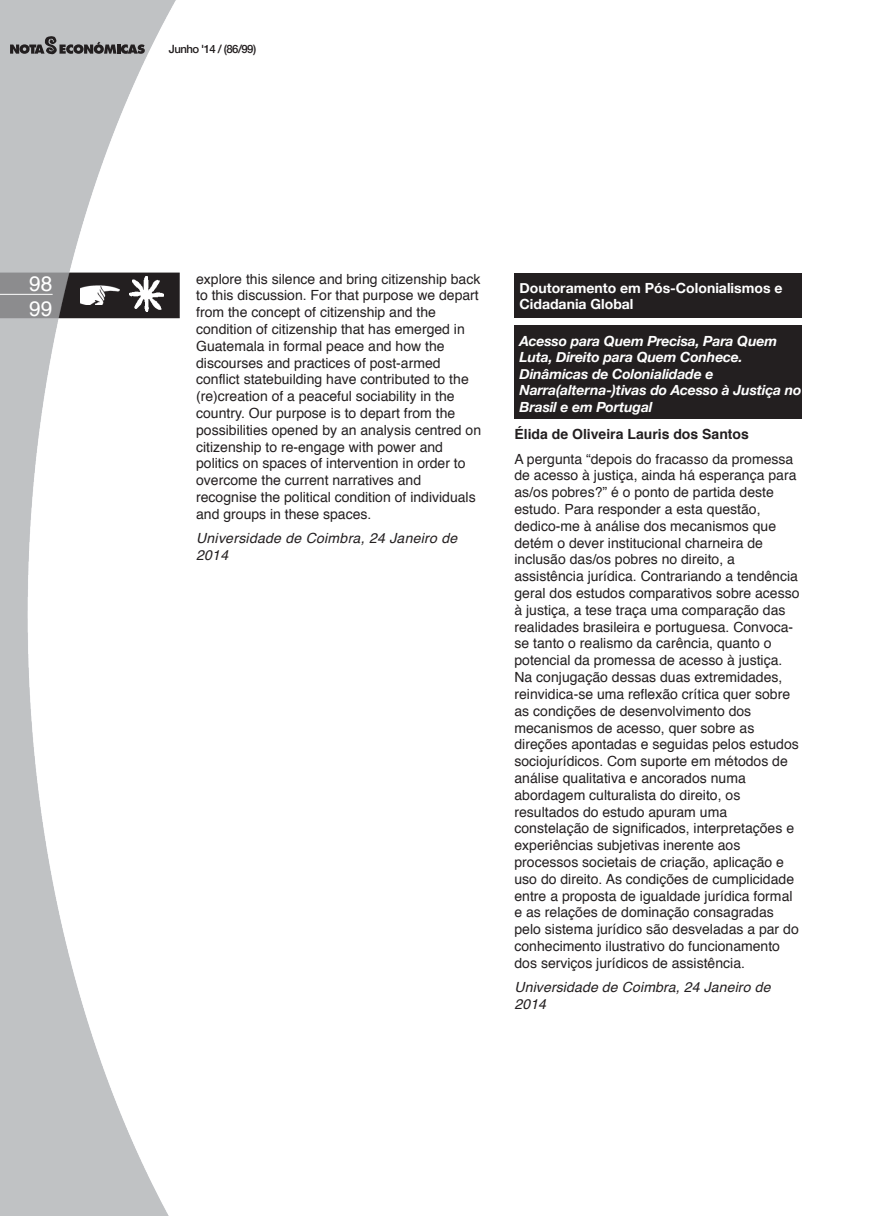
<style>
.page{position:relative;width:869px;height:1216px;background:#fff}
.page>*{position:absolute;margin:0;border:0;box-sizing:border-box;transform-origin:0 0}
.t1{font:21px "Helvetica";color:#fff}
.Texto_Coluna{font:14px/16.8px "Helvetica";color:#231f20}
._1_Titulo{font:italic 700 14px/16.6px "Helvetica Neue";letter-spacing:-.01em;color:#fff}
.Texto_Coluna-2{font:italic 14px/16.8px "Helvetica";letter-spacing:.015em;color:#231f20}
._1_Titulo-2{font:700 14px/16.6px "Helvetica Neue";color:#fff}
.Texto_Coluna-3{font:700 14px "Helvetica";color:#231f20}
.t2{font:500 11.38px "Helvetica Neue";letter-spacing:-.05em;color:#231f20}
</style>
<div class="page">
<img style="left:0;top:0;width:179px;height:1215px">
<svg style="left:0;top:273px;width:179px;height:45px"></svg>
<img style="left:80px;top:286px;width:39px;height:18px">
<hr style="left:0;top:294px;width:53px;height:1px;background:#fff">
<svg style="left:10px;top:36px;width:135px;height:19px"></svg>
<img style="left:130px;top:277px;width:34px;height:34px">
<div style="left:514px;top:273px;width:287px;height:45px;background:#231f20"></div>
<div style="left:514px;top:325px;width:287px;height:94px;background:#231f20"></div>
<svg style="left:0;top:0;width:4px;height:4px"></svg>
<svg style="left:0;top:1212px;width:4px;height:4px"></svg>
<p class="t1" style="left:29px;top:267px;width:25px">98</p>
<p class="t1" style="left:29px;top:293px;width:25px">99</p>
<p class="t2" style="left:169px;top:39px;width:89px">Junho '14 / (86/99)</p>
<p class="Texto_Coluna" style="left:196px;top:270px;width:286px">explore this silence and bring citizenship back to this discussion. For that purpose we depart from the concept of citizenship and the condition of citizenship that has emerged in Guatemala in formal peace and how the discourses and practices of post-armed conflict statebuilding have contributed to the (re)creation of a peaceful sociability in the country. Our purpose is to depart from the possibilities opened by an analysis centred on citizenship to re-engage with power and politics on spaces of intervention in order to overcome the current narratives and recognise the political condition of individuals and groups in these spaces.</p>
<p class="Texto_Coluna-2" style="left:196px;top:530px;width:262px">Universidade de Coimbra, 24 Janeiro de<br>2014</p>
<p class="_1_Titulo-2" style="left:519px;top:280px;width:264px">Doutoramento em Pós-Colonialismos e<br>Cidadania Global</p>
<p class="_1_Titulo" style="left:519px;top:333px;width:283px">Acesso para Quem Precisa, Para Quem<br>Luta, Direito para Quem Conhece.<br>Dinâmicas de Colonialidade e<br>Narra(alterna-)tivas do Acesso à Justiça no<br>Brasil e em Portugal</p>
<p class="Texto_Coluna-3" style="left:514px;top:423px;width:236px">Élida de Oliveira Lauris dos Santos</p>
<p class="Texto_Coluna" style="left:514px;top:451px;width:286px">A pergunta “depois do fracasso da promessa de acesso à justiça, ainda há esperança para as/os pobres?” é o ponto de partida deste estudo. Para responder a esta questão, dedico-me à análise dos mecanismos que detém o dever institucional charneira de inclusão das/os pobres no direito, a assistência jurídica. Contrariando a tendência geral dos estudos comparativos sobre acesso à justiça, a tese traça uma comparação das realidades brasileira e portuguesa. Convoca&shy;se tanto o realismo da carência, quanto o potencial da promessa de acesso à justiça.<br>Na conjugação dessas duas extremidades, reinvidica-se uma reflexão crítica quer sobre as condições de desenvolvimento dos mecanismos de acesso, quer sobre as direções apontadas e seguidas pelos estudos sociojurídicos. Com suporte em métodos de análise qualitativa e ancorados numa abordagem culturalista do direito, os resultados do estudo apuram uma constelação de significados, interpretações e experiências subjetivas inerente aos processos societais de criação, aplicação e uso do direito. As condições de cumplicidade entre a proposta de igualdade jurídica formal e as relações de dominação consagradas pelo sistema jurídico são desveladas a par do conhecimento ilustrativo do funcionamento dos serviços jurídicos de assistência.</p>
<p class="Texto_Coluna-2" style="left:514px;top:979px;width:257px">Universidade de Coimbra, 24 Janeiro de<br>2014</p>
</div>
